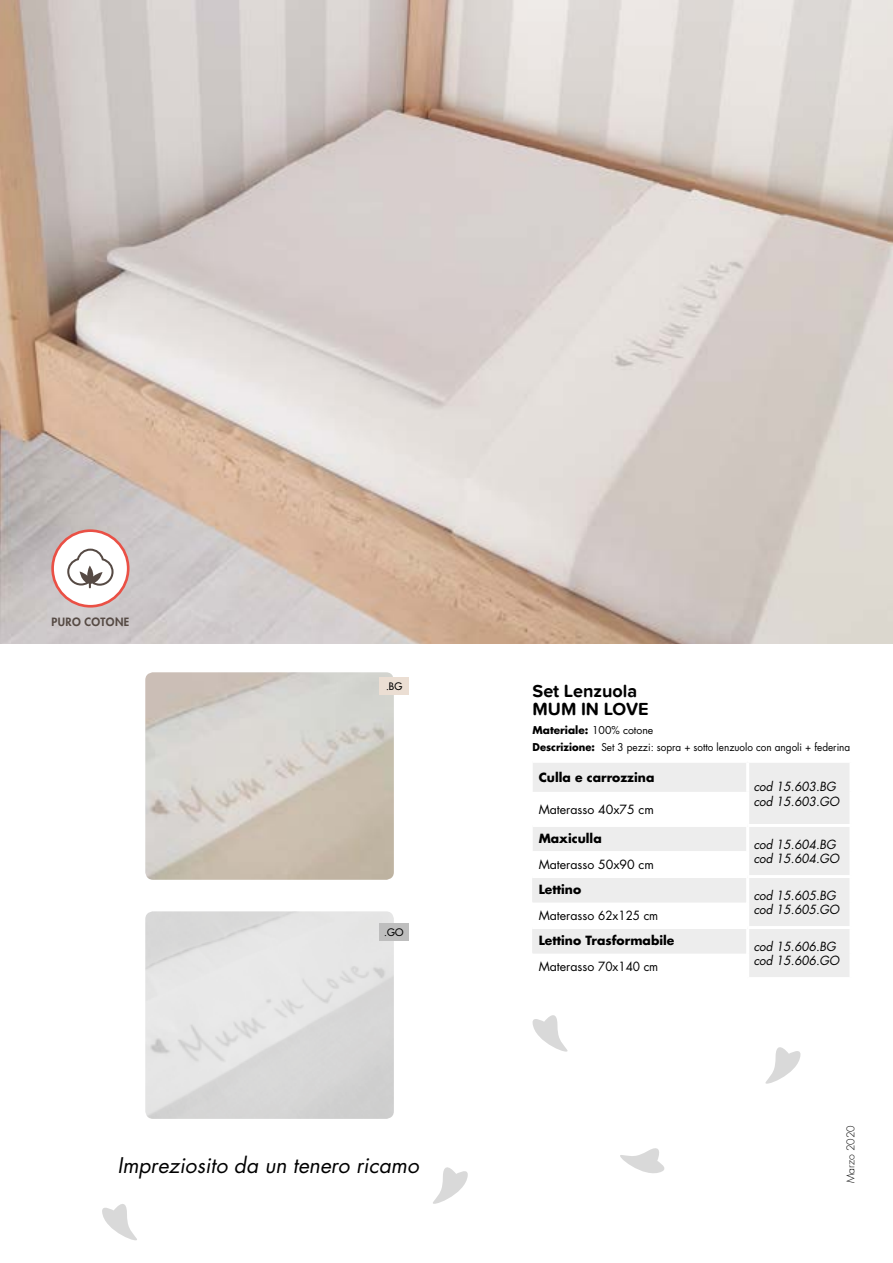
<style>
.page{position:relative;width:893px;height:1263px;background:#fff}
.page>*{position:absolute;margin:0;border:0;box-sizing:border-box;transform-origin:0 0}
.t1{font:italic 21px "Futura Std";color:#000}
.t2{font:700 18px/18px "Proxima Soft";color:#000}
.t3{font:italic 12.3px/14.4px "Futura Std";color:#000;scale:.95 1}
.t4{font:12.3px "Futura Std";color:#000}
.t5{font:700 12.3px "Futura Std";color:#000}
.t6{font:800 11.1px "Futura Std";letter-spacing:.03em;color:#564a44}
.t7{font:10.5px "Futura Std";color:#000;scale:.95 1}
.t8{font:700 10.5px "Futura Std";color:#000}
.t9{font:300 10.5px "Futura Std";color:#000}
.t10{font:500 10.05px "Futura Std";color:#000}
.s1{font-weight:400}
.s2{font-weight:700}
</style>
<div class="page">
<svg style="left:533px;top:763px;width:316px;height:214px;fill:#ededed"></svg>
<hr style="left:533px;top:824px;width:215px;height:3px;background:#fff">
<hr style="left:748px;top:824px;width:104px;height:3px;background:#fff">
<svg style="left:532px;top:878px;width:1px;height:24px"></svg>
<svg style="left:532px;top:929px;width:1px;height:24px"></svg>
<hr style="left:532px;top:902px;width:214px;height:1px;background:#ededed">
<hr style="left:532px;top:953px;width:214px;height:1px;background:#ededed">
<hr style="left:532px;top:875px;width:216px;height:3px;background:#fff">
<hr style="left:532px;top:926px;width:216px;height:3px;background:#fff">
<hr style="left:746px;top:763px;width:3px;height:29px;background:#fff">
<hr style="left:746px;top:792px;width:3px;height:32px;background:#fff">
<hr style="left:746px;top:827px;width:3px;height:24px;background:#fff">
<hr style="left:746px;top:851px;width:3px;height:24px;background:#fff">
<hr style="left:746px;top:878px;width:3px;height:24px;background:#fff">
<hr style="left:746px;top:902px;width:3px;height:24px;background:#fff">
<hr style="left:746px;top:929px;width:3px;height:24px;background:#fff">
<hr style="left:746px;top:953px;width:3px;height:24px;background:#fff">
<hr style="left:748px;top:875px;width:104px;height:3px;background:#fff">
<hr style="left:748px;top:926px;width:104px;height:3px;background:#fff">
<img style="left:145px;top:672px;width:249px;height:208px">
<div style="left:379px;top:923px;width:29px;height:17px;background:#bebebe"></div>
<div style="left:380px;top:677px;width:29px;height:18px;background:#ebded3"></div>
<img style="left:0;top:0;width:893px;height:644px">
<div style="left:53px;top:531px;width:75px;height:75px;background:#fff;border-radius:50%"></div>
<svg style="left:67px;top:549px;width:47px;height:39px"></svg>
<div style="left:51px;top:529px;width:79px;height:79px;border:3px solid #ea5045;border-radius:50%"></div>
<svg style="left:102px;top:1204px;width:35px;height:37px"></svg>
<svg style="left:765px;top:1047px;width:36px;height:37px"></svg>
<svg style="left:620px;top:1148px;width:45px;height:25px"></svg>
<svg style="left:433px;top:1167px;width:35px;height:37px"></svg>
<svg style="left:532px;top:1015px;width:36px;height:37px"></svg>
<p class="t6" style="left:52px;top:615px;width:79px">PURO COTONE</p>
<p class="t10" style="left:386px;top:680px;width:18px">.BG</p>
<p class="t10" style="left:384px;top:926px;width:21px">.GO</p>
<h1 class="t1" style="left:117px;top:1151px;width:303px">Impreziosito da un tenero ricamo</h1>
<h2 class="t2" style="left:532px;top:681px;width:118px">Set Lenzuola<br>MUM IN LOVE</h2>
<p class="t8" style="left:532px;top:723px;width:122px">Materiale: <span class="s1">100% cotone</span></p>
<p class="t5" style="left:539px;top:769px;width:117px">Culla e carrozzina</p>
<p class="t7" style="left:532px;top:740px;width:336px"><span class="s2">Descrizione:</span> Set 3 pezzi: sopra + sotto lenzuolo con angoli + federina</p>
<p class="t3" style="left:754px;top:780px;width:92px">cod 15.603.BG cod 15.603.GO</p>
<p class="t4" style="left:539px;top:801px;width:117px">Materasso 40x75 cm</p>
<p class="t5" style="left:539px;top:830px;width:65px">Maxiculla</p>
<p class="t3" style="left:754px;top:837px;width:92px">cod 15.604.BG cod 15.604.GO</p>
<p class="t4" style="left:539px;top:856px;width:117px">Materasso 50x90 cm</p>
<p class="t5" style="left:539px;top:881px;width:44px">Lettino</p>
<p class="t3" style="left:754px;top:888px;width:92px">cod 15.605.BG cod 15.605.GO</p>
<p class="t4" style="left:539px;top:907px;width:121px">Materasso 62x125 cm</p>
<p class="t5" style="left:539px;top:932px;width:137px">Lettino Trasformabile</p>
<p class="t3" style="left:754px;top:939px;width:92px">cod 15.606.BG cod 15.606.GO</p>
<p class="t4" style="left:539px;top:958px;width:121px">Materasso 70x140 cm</p>
<p class="t9" style="left:844px;top:1183px;width:60px;rotate:-90deg">Marzo 2020</p>
</div>
